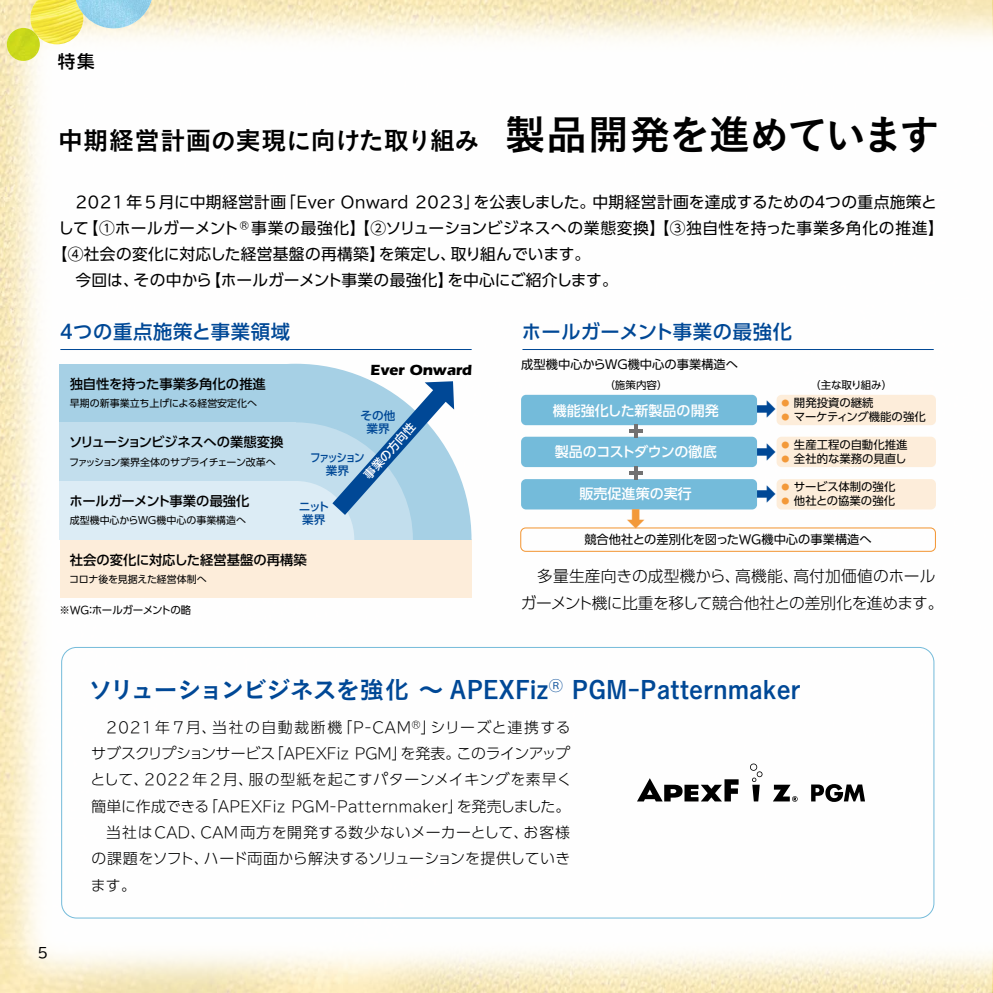
<style>
.page{position:relative;width:993px;height:993px;background:#fff}
.page>*{position:absolute;margin:0;border:0;box-sizing:border-box;transform-origin:0 0}
.t1{font:25.38px "Koburina Go Std N W6";letter-spacing:-.02em;color:#000}
.t2{font:24.5px "Koburina Go Std W6";letter-spacing:.025em;color:#004896}
.t3{font:21.18px/42.4px "UD Shin Go Pro";color:#004896;text-align:justify}
.t4{font:21.18px "UD Shin Go Pro";color:#f39939}
.t5{font:500 19.25px "UD Shin Go Pro";letter-spacing:.015em;color:#004896}
.t6{font:500 19.25px "UD Shin Go Pro";letter-spacing:.035em;color:#004896}
.t7{font:500 17.5px "UD Shin Go Pro";color:#000}
.t8{font:15.75px "UD Shin Go Pro";letter-spacing:.02em;color:#000}
.t9{font:300 15.75px/26.2px "UD Shin Go Pro";letter-spacing:-.015em;color:#000}
.t10{font:15.75px "UD Shin Go Pro";color:#000}
.t11{font:700 15.22px "ITC Eras Std";letter-spacing:-.01em;color:#000}
.t12{font:300 14.88px/26.2px "UD Shin Go Pro";color:#000;text-align:justify}
.t13{font:300 14.88px "TBUD Go Std Super";letter-spacing:.02em;color:#000}
.t14{font:500 14px "UD Shin Go Pro";color:#fff}
.t15{font:500 14px "UD Shin Go Pro";letter-spacing:-.035em;color:#fff}
.t16{font:14px "TBUD Go Std";color:#000}
.t17{font:500 13.3px "UD Shin Go Pro";letter-spacing:-.005em;color:#000}
.t18{font:500 13.3px "UD Shin Go Pro";letter-spacing:-.025em;color:#000}
.t19{font:12.25px "UD Shin Go Pro";color:#000}
.t20{font:500 11.72px/13.3px "UD Shin Go Pro";letter-spacing:-.125em;color:#004896;text-align:center}
.t21{font:500 11.72px/13.3px "UD Shin Go Pro";letter-spacing:-.15em;color:#004896;text-align:center;scale:.9 1}
.t22{font:500 11.55px "UD Shin Go Pro";color:#fff}
.t23{font:11.38px "UD Shin Go Pro";color:#000}
.t24{font:10.5px "UD Shin Go Pro";letter-spacing:-.025em;color:#000}
.t25{font:9.97px "UD Shin Go Pro";color:#000}
.t26{font:9.97px "UD Shin Go Pro";letter-spacing:-.035em;color:#000}
.s1{font-size:41.12px}
.s2{font-family:"TBUD Go Std"}
.s3{font-size:7.88px;color:#f39939}
.s4{font-family:"TBUD Go Std Super"}
.s5{font-family:"UD Shin Go Pro"}
</style>
<div class="page">
<img style="left:0;top:0;width:992px;height:992px">
<div style="left:776px;top:479px;width:159px;height:30px;background:#fdedda;border-radius:5px"></div>
<div style="left:776px;top:436px;width:159px;height:31px;background:#fdedda;border-radius:5px"></div>
<div style="left:776px;top:394px;width:159px;height:31px;background:#fdedda;border-radius:5px"></div>
<div style="left:521px;top:479px;width:235px;height:30px;background:#74bbda;border-radius:5px"></div>
<div style="left:521px;top:436px;width:235px;height:31px;background:#74bbda;border-radius:5px"></div>
<div style="left:521px;top:394px;width:235px;height:31px;background:#74bbda;border-radius:5px"></div>
<div style="left:520px;top:527px;width:415px;height:24px;border:1px solid #f39939;border-radius:5px"></div>
<hr style="left:60px;top:349px;width:411px;height:1px;background:#004896">
<hr style="left:522px;top:349px;width:411px;height:1px;background:#004896">
<svg style="left:749px;top:763px;width:13px;height:38px"></svg>
<svg style="left:636px;top:778px;width:102px;height:23px"></svg>
<svg style="left:772px;top:784px;width:25px;height:17px"></svg>
<svg style="left:810px;top:783px;width:54px;height:18px"></svg>
<svg style="left:633px;top:424px;width:4px;height:13px"></svg>
<svg style="left:629px;top:429px;width:13px;height:3px"></svg>
<svg style="left:633px;top:466px;width:4px;height:13px"></svg>
<svg style="left:629px;top:471px;width:13px;height:3px"></svg>
<div style="left:60px;top:539px;width:411px;height:59px;background:#fdedda"></div>
<svg style="left:295px;top:363px;width:176px;height:176px"></svg>
<div style="left:60px;top:363px;width:235px;height:59px;background:#a6d0e5"></div>
<div style="left:60px;top:422px;width:235px;height:59px;background:#c2deed"></div>
<div style="left:60px;top:481px;width:235px;height:58px;background:#dcecf5"></div>
<svg style="left:295px;top:381px;width:159px;height:158px;background:#a5c9e1"></svg>
<svg style="left:30px;top:0;width:123px;height:44px"></svg>
<img style="left:74px;top:0;width:79px;height:28px">
<img style="left:7px;top:28px;width:33px;height:33px">
<p class="t7" style="left:58px;top:47px;width:38px">特集</p>
<h1 class="t1" style="left:58px;top:121px;width:883px">中期経営計画の実現に向けた取り組み　<span class="s1">製品開発を進めています</span></h1>
<p class="t8" style="left:75px;top:189px;width:862px"><span class="s2">2021</span>年<span class="s2">5</span>月に中期経営計画「<span class="s2">Ever Onward 2023</span>」を公表しました。中期経営計画を達成するための４つの重点施策と</p>
<p class="t8" style="left:58px;top:215px;width:886px">して【①ホールガーメント<sup>®</sup> 事業の最強化】【②ソリューションビジネスへの業態変換】【③独自性を持った事業多角化の推進】</p>
<p class="t8" style="left:52px;top:241px;width:540px">【④社会の変化に対応した経営基盤の再構築】を策定し、取り組んでいます。</p>
<p class="t10" style="left:75px;top:268px;width:543px">今回は、その中から【ホールガーメント事業の最強化】を中心にご紹介します。</p>
<p class="t6" style="left:57px;top:316px;width:234px">４つの重点施策と事業領域</p>
<p class="t11" style="left:370px;top:361px;width:103px">Ever Onward</p>
<p class="t17" style="left:70px;top:372px;width:198px">独自性を持った事業多角化の推進</p>
<p class="t25" style="left:70px;top:395px;width:189px">早期の新事業立ち上げによる経営安定化へ</p>
<p class="t18" style="left:69px;top:431px;width:216px">ソリューションビジネスへの業態変換</p>
<p class="t26" style="left:69px;top:453px;width:208px">ファッション業界全体のサプライチェーン改革へ</p>
<p class="t17" style="left:69px;top:490px;width:182px">ホールガーメント事業の最強化</p>
<p class="t25" style="left:70px;top:512px;width:178px">成型機中心からＷＧ機中心の事業構造へ</p>
<p class="t17" style="left:70px;top:548px;width:238px">社会の変化に対応した経営基盤の再構築</p>
<p class="t25" style="left:69px;top:571px;width:139px">コロナ後を見据えた経営体制へ</p>
<p class="t24" style="left:60px;top:601px;width:144px">※<span class="s2">WG</span>：ホールガーメントの略　</p>
<p class="t20" style="left:360px;top:408px;width:37px">その他業界</p>
<p class="t21" style="left:310px;top:450px;width:62px">ファッション業界</p>
<p class="t20" style="left:299px;top:499px;width:32px;text-align:left">ニット業界</p>
<p class="t22" style="left:359px;top:470px;width:71px;rotate:-48deg">事業の方向性</p>
<p class="t5" style="left:522px;top:316px;width:271px">ホールガーメント事業の最強化</p>
<p class="t19" style="left:521px;top:354px;width:218px">成型機中心からＷＧ機中心の事業構造へ</p>
<p class="t24" style="left:604px;top:376px;width:64px">（施策内容）</p>
<p class="t24" style="left:810px;top:376px;width:84px">（主な取り組み）</p>
<p class="t14" style="left:552px;top:399px;width:167px">機能強化した新製品の開発</p>
<p class="t15" style="left:554px;top:440px;width:163px">製品のコストダウンの徹底</p>
<p class="t14" style="left:579px;top:482px;width:114px">販売促進策の実行</p>
<h3 class="t4" style="left:652px;top:508px;width:23px;rotate:90deg">➡</h3>
<p class="t23" style="left:781px;top:393px;width:94px"><span class="s3">●</span> 開発投資の継続</p>
<p class="t23" style="left:781px;top:407px;width:146px"><span class="s3">●</span> マーケティング機能の強化</p>
<p class="t23" style="left:781px;top:435px;width:127px"><span class="s3">●</span> 生産工程の自動化推進</p>
<p class="t23" style="left:781px;top:449px;width:126px"><span class="s3">●</span> 全社的な業務の見直し</p>
<p class="t23" style="left:781px;top:477px;width:115px"><span class="s3">●</span> サービス体制の強化</p>
<p class="t23" style="left:781px;top:491px;width:115px"><span class="s3">●</span> 他社との協業の強化</p>
<h3 class="t3" style="left:754px;top:387px;width:23px">➡ ➡ ➡</h3>
<p class="t19" style="left:584px;top:529px;width:289px">競合他社との差別化を図った<span class="s2">WG</span>機中心の事業構造へ</p>
<p class="t9" style="left:520px;top:562px;width:424px">　多量生産向きの成型機から、高機能、高付加価値のホールガーメント機に比重を移して競合他社との差別化を進めます。</p>
<p class="t16" style="left:37px;top:940px;width:12px">5</p>
<h2 class="t2" style="left:88px;top:670px;width:713px">ソリューションビジネスを強化 ～ APEXFiz<sup>Ⓡ</sup> PGM-Patternmaker</h2>
<p class="t12" style="left:90px;top:713px;width:482px;text-indent:16px"><span class="s4">2021</span> 年 <span class="s4">7</span> 月、当社の自動裁断機「<span class="s4">P-CAM</span><sup>®</sup>」シリーズと連携するサブスクリプションサービス「<span class="s4">APEXFiz PGM</span>」を発表。このラインアップとして、<span class="s4">2022</span>年<span class="s4">2</span>月、服の型紙を起こすパターンメイキングを素早く</p>
<p class="t13" style="left:91px;top:793px;width:480px"><span class="s5">簡単に作成できる「</span>APEXFiz PGM-Patternmaker<span class="s5">」を発売しました。</span></p>
<p class="t12" style="left:91px;top:818px;width:481px;text-indent:15px">当社は<span class="s4">CAD</span>、<span class="s4">CAM</span>両方を開発する数少ないメーカーとして、お客様の課題をソフト、ハード両面から解決するソリューションを提供していきます。</p>
</div>
